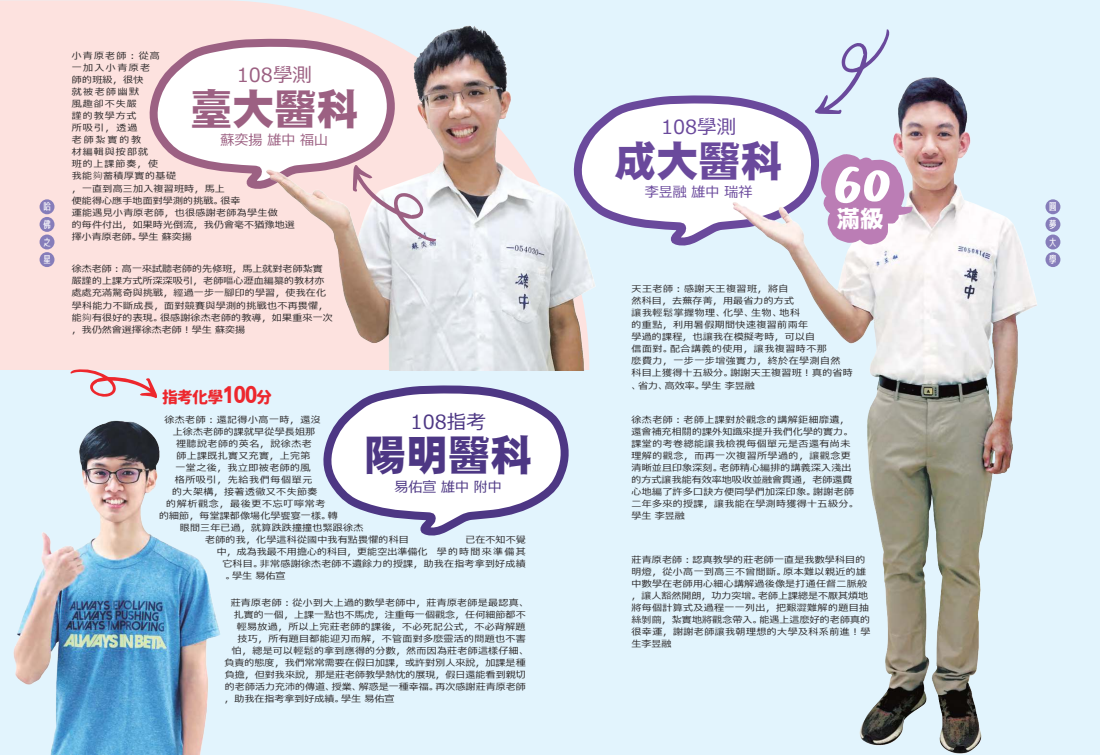
<style>
.page{position:relative;width:1100px;height:755px;background:#fff}
.page>*{position:absolute;margin:0;border:0;box-sizing:border-box;transform-origin:0 0}
.t1{font:60.2px "tams font 015";color:#fff}
.t2{font:42px "DF Gothic EB WIN RKSJ H";color:#9c6082}
.t3{font:42px "DF Gothic EB WIN RKSJ H";color:#6a499c}
.t4{font:42px "DF Gothic EB WIN RKSJ H";color:#4d3784}
.t5{font:23.4px "DF Gothic EB WIN RKSJ H";color:#fff}
.t6{font:19.5px "Meiryo UI";color:#9c6082}
.t7{font:19.5px "Meiryo UI";color:#6a499c}
.t8{font:19.5px "Meiryo UI";color:#4d3784}
.t9{font:15.9px "Corporate Logo Rounded";color:#ed272d}
.t10{font:14px "Meiryo UI";color:#9c6082}
.t11{font:14px "Meiryo UI";color:#6a499c}
.t12{font:14px "Meiryo UI";color:#4d3784}
.t13{font:10.1px/17.6px "Senobi Gothic Regular";color:#fff;text-align:justify}
.t14{font:9px/12px "Meiryo UI";letter-spacing:.025em;color:#2c292a;scale:1.11 1}
.t15{font:9px "Meiryo UI";letter-spacing:.005em;color:#2c292a;scale:1.11 1}
.t16{font:9px "Meiryo UI";letter-spacing:.065em;color:#2c292a;scale:1.11 1}
.t17{font:9px "Meiryo UI";color:#2c292a;scale:1.11 1}
.t18{font:9px "Meiryo UI";letter-spacing:.045em;color:#2c292a;scale:1.11 1}
.t19{font:9px "Meiryo UI";letter-spacing:.05em;color:#2c292a;scale:1.11 1}
.s1{font-family:"Adobe Ming Std";font-weight:300}
.s2{font-family:"Zurich BT";font-weight:900;font-stretch:expanded;font-size:23.9px}
</style>
<div class="page">
<div style="left:0;top:0;width:1100px;height:754px;background:#e2f4fd"></div>
<div style="left:0;top:0;width:311px;height:370px;background:#fde2df"></div>
<svg style="left:141px;top:34px;width:113px;height:161px;background:#f2e0e3"></svg>
<svg style="left:605px;top:95px;width:118px;height:151px;background:#e9e7f2"></svg>
<img style="left:723px;top:77px;width:330px;height:677px">
<div style="left:40px;top:199px;width:14px;height:15px;background:#867dba;border-radius:7px"></div>
<div style="left:40px;top:217px;width:14px;height:15px;background:#867dba;border-radius:7px"></div>
<div style="left:40px;top:234px;width:14px;height:15px;background:#867dba;border-radius:7px"></div>
<div style="left:40px;top:252px;width:14px;height:15px;background:#867dba;border-radius:7px"></div>
<div style="left:1045px;top:199px;width:15px;height:15px;background:#867dba;border-radius:50%"></div>
<div style="left:1045px;top:217px;width:15px;height:15px;background:#867dba;border-radius:7px"></div>
<div style="left:1045px;top:234px;width:15px;height:15px;background:#867dba;border-radius:50%"></div>
<div style="left:1045px;top:252px;width:15px;height:15px;background:#867dba;border-radius:50%"></div>
<img style="left:13px;top:420px;width:207px;height:334px">
<svg style="left:821px;top:154px;width:91px;height:90px;background:#c79bc5"></svg>
<svg style="left:323px;top:385px;width:246px;height:151px"></svg>
<img style="left:254px;top:12px;width:351px;height:358px">
<svg style="left:815px;top:29px;width:75px;height:85px"></svg>
<svg style="left:353px;top:165px;width:83px;height:77px"></svg>
<svg style="left:70px;top:368px;width:87px;height:30px"></svg>
<p class="t14" style="left:72px;top:51px;width:202px">小青原老師：從高<br>一加入小青原老<br>師的班級，很快<br>就被老師幽默<br>風趣卻不失嚴<br>謹的教學方式<br>所吸引，透過<br>老師紮實的教<br>材編輯與按部就<br>班的上課節奏，使<br>我能<span class="s1">夠</span>蓄積厚實的基礎<br>，一直到高三加入複習班時，馬上<br>便能得心應手地面對學測的挑戰。很幸<br>運能遇見小青原老師，也很感謝老師為學生做<br>的每件付出，如果時光倒流，我仍會亳不猶豫地選擇小青原老師。學生 蘇奕揚</p>
<h3 class="t6" style="left:237px;top:61px;width:77px">108學測</h3>
<h2 class="t2" style="left:190px;top:86px;width:169px">臺大醫科</h2>
<h3 class="t7" style="left:661px;top:113px;width:77px">108學測</h3>
<h2 class="t3" style="left:615px;top:138px;width:169px">成大醫科</h2>
<h3 class="t10" style="left:221px;top:130px;width:109px">蘇奕揚 雄中 福山</h3>
<h1 class="t1" style="left:833px;top:147px;width:59px">60</h1>
<h3 class="t5" style="left:836px;top:206px;width:48px">滿級</h3>
<h3 class="t11" style="left:645px;top:182px;width:109px">李昱融 雄中 瑞祥</h3>
<p class="t13" style="left:42px;top:198px;width:12px">哈佛之星</p>
<p class="t13" style="left:1048px;top:198px;width:12px">圓夢大學</p>
<p class="t14" style="left:72px;top:263px;width:237px">徐杰老師：高一來試聽老師的先修班，馬上就對老師紮實嚴謹的上課方式所深深吸引，老師嘔心瀝血編纂的教材亦處處充滿驚奇與挑戰，經過一步一腳印的學習，使我在化學科能力不斷成長，面對競賽與學測的挑戰也不再畏懼，能<span class="s1">夠</span>有很好的表現。很感謝徐杰老師的教導，如果重來一次，我仍然會選擇徐杰老師！學生 蘇奕揚</p>
<p class="t14" style="left:631px;top:283px;width:201px">天王老師：感謝天王複習班，將自<br>然科目，去蕪存菁，用最省力的方式<br>讓我輕鬆掌握物理、化學、生物、地科<br>的重點，利用暑假期間快速複習前兩年<br>學過的課程，也讓我在模擬考時，可以自<br>信面對。配合講義的使用，讓我複習時不那<br>麼費力，一步一步增強實力，終於在學測自然科目上獲得十五級分。謝謝天王複習班！真的省時、省力、高效率。學生 李昱融</p>
<h3 class="t9" style="left:162px;top:386px;width:112px">指考化學<span class="s2">100</span>分</h3>
<h3 class="t8" style="left:411px;top:408px;width:77px">108指考</h3>
<h2 class="t4" style="left:364px;top:433px;width:169px">陽明醫科</h2>
<p class="t18" style="left:164px;top:413px;width:142px">徐杰老師：還記得小高一時，還沒</p>
<p class="t14" style="left:173px;top:426px;width:130px">上徐杰老師的課就早從學長姐那</p>
<p class="t19" style="left:176px;top:437px;width:124px">裡聽說老師的英名，說徐杰老</p>
<p class="t14" style="left:177px;top:450px;width:122px">師上課既扎實又充實，上完第</p>
<p class="t14" style="left:176px;top:462px;width:123px">一堂之後，我立即被老師的風</p>
<p class="t16" style="left:175px;top:473px;width:126px">格所吸引，先給我們每個單元</p>
<p class="t14" style="left:172px;top:486px;width:132px">的大架構，接著透徹又不失節奏</p>
<p class="t16" style="left:166px;top:497px;width:145px">的解析觀念，最後更不忘叮嚀常考</p>
<p class="t14" style="left:159px;top:510px;width:163px">的細節，每堂課都像場化學饗宴一樣。轉</p>
<p class="t14" style="left:180px;top:522px;width:167px">眼間三年已過，就算跌跌撞撞也緊跟徐杰</p>
<p class="t14" style="left:205px;top:534px;width:185px">老師的我，化學這科從國中我有點畏懼的科目</p>
<p class="t14" style="left:465px;top:534px;width:56px">已在不知不覺</p>
<p class="t15" style="left:217px;top:545px;width:280px">中，成為我最不用擔心的科目，更能空出準備化 學的時間來準備其</p>
<p class="t14" style="left:222px;top:558px;width:275px">它科目。非常感謝徐杰老師不遺餘力的授課，助我在指考拿到好成績</p>
<p class="t14" style="left:225px;top:570px;width:56px">。學生 易佑宣</p>
<h3 class="t12" style="left:394px;top:477px;width:109px">易佑宣 雄中 附中</h3>
<p class="t14" style="left:231px;top:597px;width:267px">莊青原老師：從小到大上過的數學老師中，莊青原老師是最認真、</p>
<p class="t15" style="left:234px;top:608px;width:265px">扎實的一個，上課一點也不馬虎，注重每一個觀念，任何細節都不</p>
<p class="t14" style="left:237px;top:621px;width:262px">輕易放過，所以上完莊老師的課後，不必死記公式，不必背解題</p>
<p class="t14" style="left:237px;top:632px;width:261px">技巧，所有題目都能迎刃而解，不管面對多麼靈活的問題也不害</p>
<p class="t14" style="left:232px;top:644px;width:266px">怕，總是可以輕鬆的拿到應得的分數，然而因為莊老師這樣仔細、</p>
<p class="t15" style="left:224px;top:656px;width:273px">負責的態度，我們常常需要在假日加課，或許對別人來說，加課是種</p>
<p class="t15" style="left:225px;top:668px;width:273px">負擔，但對我來說，那是莊老師教學熱忱的展現，假日還能看到親切</p>
<p class="t15" style="left:225px;top:680px;width:273px">的老師活力充沛的傳道、授業、解惑是一種幸福。再次感謝莊青原老師</p>
<p class="t17" style="left:224px;top:692px;width:155px">，助我在指考拿到好成績。學生 易佑宣</p>
<p class="t14" style="left:631px;top:414px;width:203px">徐杰老師：老師上課對於觀念的講解鉅細靡遺，還會補充相關的課外知識來提升我們化學的實力。課堂的考卷總能讓我檢視每個單元是否還有尚未理解的觀念，而再一次複習所學過的，讓觀念更清晰並且印象深刻。老師精心編排的講義深入淺出的方式讓我能有效率地吸收並融會貫通，老師還費心地編了許多口訣方便同學們加深印象。謝謝老師二年多來的授課，讓我能在學測時獲得十五級分。學生 李昱融</p>
<p class="t14" style="left:631px;top:553px;width:217px">莊青原老師：認真教學的莊老師一直是我數學科目的明燈，從小高一到高三不曾間斷。原本難以親近的雄中數學在老師用心細心講解過後像是打通任督二脈般，讓人豁然開朗，功力突增。老師上課總是不厭其煩地將每個計算式及過程一一列出，把艱澀難解的題目抽絲剝繭，紮實地將觀念帶入。能遇上這麼好的老師真的很幸運，謝謝老師讓我朝理想的大學及科系前進！學生李昱融</p>
</div>
